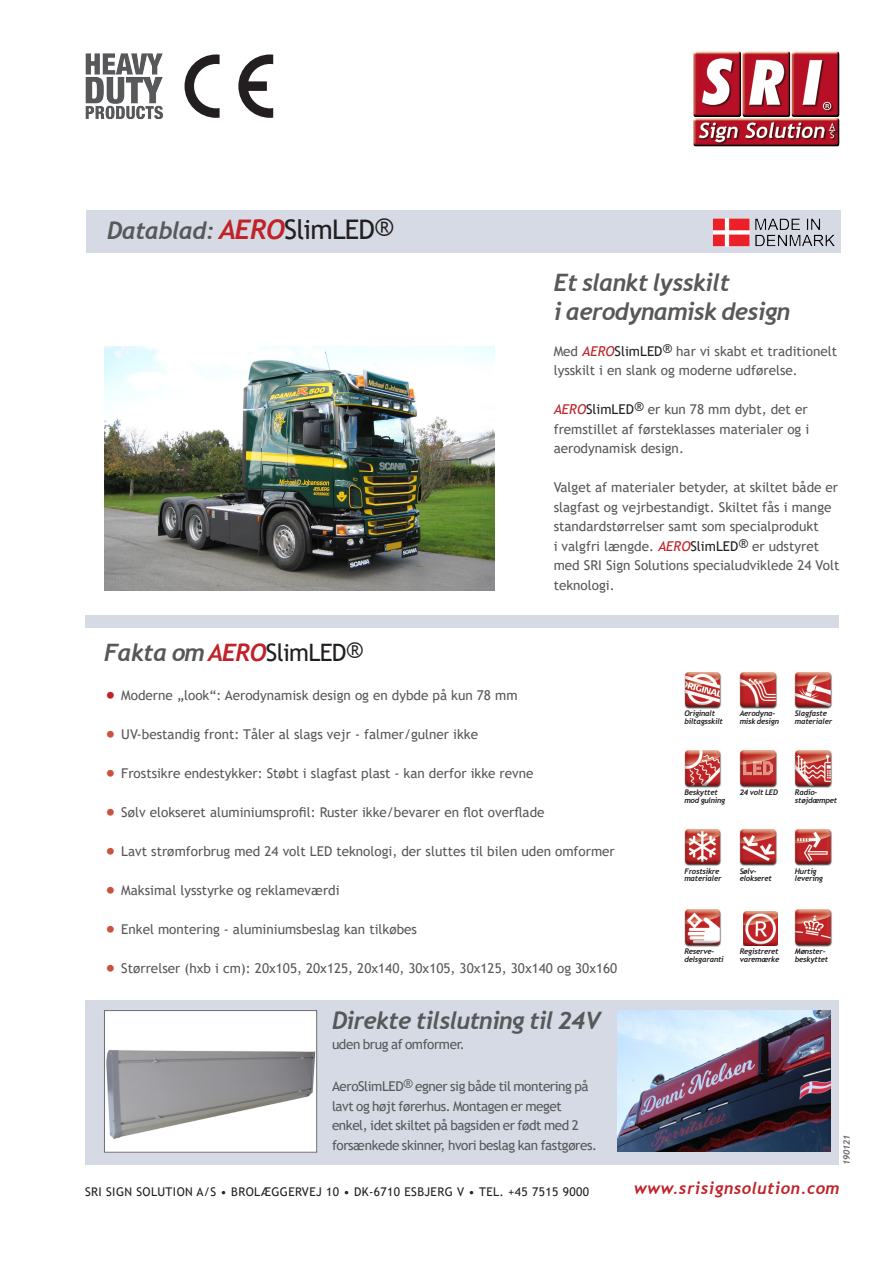
<style>
.page{position:relative;width:893px;height:1263px;background:#fff}
.page>*{position:absolute;margin:0;border:0;box-sizing:border-box;transform-origin:0 0}
.mellemfane{font:italic 700 24px "Trebuchet";letter-spacing:-.03em;color:#57585a}
.mellemfane-2{font:24px "Trebuchet MS";letter-spacing:-.03em;color:#231f20}
.adresselinie{font:italic 700 16.5px "Trebuchet";letter-spacing:.03em;color:#c02228}
.punkter{font:13.5px "Trebuchet MS";color:#57585a}
.billedetekst2{font:13.5px/19.5px "Trebuchet MS";color:#57585a}
.mellemfane-3{font:13.5px/19.5px "Trebuchet MS";letter-spacing:-.03em;color:#57585a}
.adresselinie-2{font:12px "Trebuchet MS";letter-spacing:.03em;color:#231f20}
.mellemfane-4{font:italic 700 9px "Trebuchet";letter-spacing:-.03em;color:#6c6d70}
.Ikoner{font:italic 700 7.65px/7.6px "Trebuchet";letter-spacing:-.03em;color:#231f20}
.s1{font-size:27px;color:#c02228}
.s2{font-family:"Trebuchet MS";font-weight:400;font-style:normal;font-size:27px;color:#231f20}
.s3{font-style:italic;color:#c02228}
.s4{color:#231f20}
.s5{font-family:"Trebuchet";font-weight:700;font-style:italic;color:#57585a}
.s6{font-family:"Trebuchet";font-weight:700;font-style:italic;color:#c02228}
.s7{font-style:italic;font-size:24px;color:#c02228}
.s8{font-size:24px;color:#c95341}
</style>
<div class="page">
<div style="left:86px;top:210px;width:754px;height:43px;background:#d5dae4"></div>
<div style="left:85px;top:615px;width:754px;height:13px;background:#d5dae4"></div>
<div style="left:85px;top:1001px;width:754px;height:164px;background:#d5dae4"></div>
<img style="left:106px;top:1012px;width:209px;height:138px">
<div style="left:104px;top:1010px;width:213px;height:142px;border:1px solid #6c6d70"></div>
<img style="left:104px;top:346px;width:390px;height:244px">
<img style="left:693px;top:51px;width:147px;height:96px">
<img style="left:618px;top:1011px;width:212px;height:141px">
<img style="left:684px;top:672px;width:38px;height:37px">
<img style="left:739px;top:672px;width:38px;height:37px">
<img style="left:794px;top:672px;width:38px;height:37px">
<img style="left:684px;top:750px;width:38px;height:38px">
<img style="left:739px;top:750px;width:38px;height:38px">
<img style="left:794px;top:750px;width:38px;height:38px">
<img style="left:684px;top:829px;width:37px;height:37px">
<img style="left:794px;top:829px;width:38px;height:37px">
<img style="left:684px;top:909px;width:38px;height:38px">
<img style="left:743px;top:911px;width:35px;height:34px">
<img style="left:794px;top:909px;width:38px;height:38px">
<img style="left:739px;top:829px;width:38px;height:37px">
<img style="left:713px;top:218px;width:122px;height:29px">
<img style="left:85px;top:53px;width:78px;height:67px">
<svg style="left:238px;top:54px;width:35px;height:64px"></svg>
<svg style="left:185px;top:54px;width:35px;height:64px"></svg>
<p class="mellemfane" style="left:107px;top:216px;width:288px">Datablad: <span class="s1">AERO</span><span class="s2">SlimLED®</span></p>
<p class="mellemfane" style="left:554px;top:267px;width:178px">Et slankt lysskilt</p>
<p class="mellemfane" style="left:554px;top:296px;width:238px">i aerodynamisk design</p>
<p class="billedetekst2" style="left:554px;top:341px;width:285px">Med <span class="s3">AERO</span><span class="s4">SlimLED</span><sup>®</sup> har vi skabt et traditionelt lysskilt i en slank og moderne udførelse.</p>
<p class="billedetekst2" style="left:554px;top:399px;width:257px"><span class="s3">AERO</span><span class="s4">SlimLED</span><sup>®</sup> er kun 78 mm dybt, det er fremstillet af førsteklasses materialer og i aerodynamisk design.</p>
<p class="billedetekst2" style="left:554px;top:477px;width:287px">Valget af materialer betyder, at skiltet både er slagfast og vejrbestandigt. Skiltet fås i mange standardstørrelser samt som specialprodukt<br>i valgfri længde. <span class="s3">AERO</span><span class="s4">SlimLED</span><sup>®</sup> er udstyret med SRI Sign Solutions specialudviklede 24 Volt teknologi.</p>
<p class="mellemfane-2" style="left:104px;top:637px;width:260px"><span class="s5">Fakta om</span> <span class="s6">AERO</span>SlimLED®</p>
<p class="punkter" style="left:104px;top:687px;width:415px"><span class="s7">•</span> Moderne „look“: Aerodynamisk design og en dybde på kun 78 mm</p>
<p class="punkter" style="left:104px;top:726px;width:375px"><span class="s8">•</span> UV-bestandig front: Tåler al slags vejr - falmer/gulner ikke</p>
<p class="punkter" style="left:104px;top:765px;width:431px"><span class="s8">•</span> Frostsikre endestykker: Støbt i slagfast plast - kan derfor ikke revne</p>
<p class="punkter" style="left:104px;top:804px;width:442px"><span class="s8">•</span> Sølv elokseret aluminiumsprofil: Ruster ikke/bevarer en flot overflade</p>
<p class="punkter" style="left:104px;top:843px;width:512px"><span class="s8">•</span> Lavt strømforbrug med 24 volt LED teknologi, der sluttes til bilen uden omformer</p>
<p class="punkter" style="left:104px;top:882px;width:237px"><span class="s8">•</span> Maksimal lysstyrke og reklameværdi</p>
<p class="punkter" style="left:104px;top:921px;width:314px"><span class="s8">•</span> Enkel montering - aluminiumsbeslag kan tilkøbes</p>
<p class="punkter" style="left:104px;top:960px;width:515px"><span class="s8">•</span> Størrelser (hxb i cm): 20x105, 20x125, 20x140, 30x105, 30x125, 30x140 og 30x160</p>
<p class="mellemfane" style="left:332px;top:1005px;width:271px">Direkte tilslutning til 24V</p>
<p class="mellemfane-3" style="left:332px;top:1034px;width:134px">uden brug af omformer.</p>
<p class="mellemfane-3" style="left:332px;top:1076px;width:258px">AeroSlimLED® egner sig både til montering på</p>
<p class="mellemfane-3" style="left:332px;top:1096px;width:267px">lavt og højt førerhus. Montagen er meget enkel, idet skiltet på bagsiden er født med 2 forsænkede skinner, hvori beslag kan fastgøres.</p>
<p class="Ikoner" style="left:684px;top:710px;width:40px">Originalt biltagsskilt</p>
<p class="Ikoner" style="left:740px;top:710px;width:41px">Aerodyna&shy;misk design</p>
<p class="Ikoner" style="left:795px;top:710px;width:39px">Slagfaste materialer</p>
<p class="Ikoner" style="left:684px;top:788px;width:43px">Beskyttet mod gulning</p>
<p class="Ikoner" style="left:740px;top:788px;width:40px">24 volt LED</p>
<p class="Ikoner" style="left:795px;top:788px;width:44px">Radio&shy;støjdæmpet</p>
<p class="Ikoner" style="left:684px;top:867px;width:39px">Frostsikre materialer</p>
<p class="Ikoner" style="left:740px;top:867px;width:18px">Sølv-</p>
<p class="Ikoner" style="left:740px;top:875px;width:34px">elokseret</p>
<p class="Ikoner" style="left:795px;top:867px;width:29px">Hurtig levering</p>
<p class="Ikoner" style="left:684px;top:947px;width:41px">Reserve&shy;delsgaranti</p>
<p class="Ikoner" style="left:740px;top:947px;width:41px">Registreret varemærke</p>
<p class="Ikoner" style="left:795px;top:947px;width:35px">Mønster&shy;beskyttet</p>
<p class="mellemfane-4" style="left:841px;top:1165px;width:32px;rotate:-90deg">190121</p>
<p class="adresselinie-2" style="left:85px;top:1184px;width:505px">SRI SIGN SOLUTION A/S • BROLÆGGERVEJ 10 • DK-6710 ESBJERG V • TEL. +45 7515 9000</p>
<p class="adresselinie" style="left:634px;top:1178px;width:207px">www.srisignsolution.com</p>
</div>
